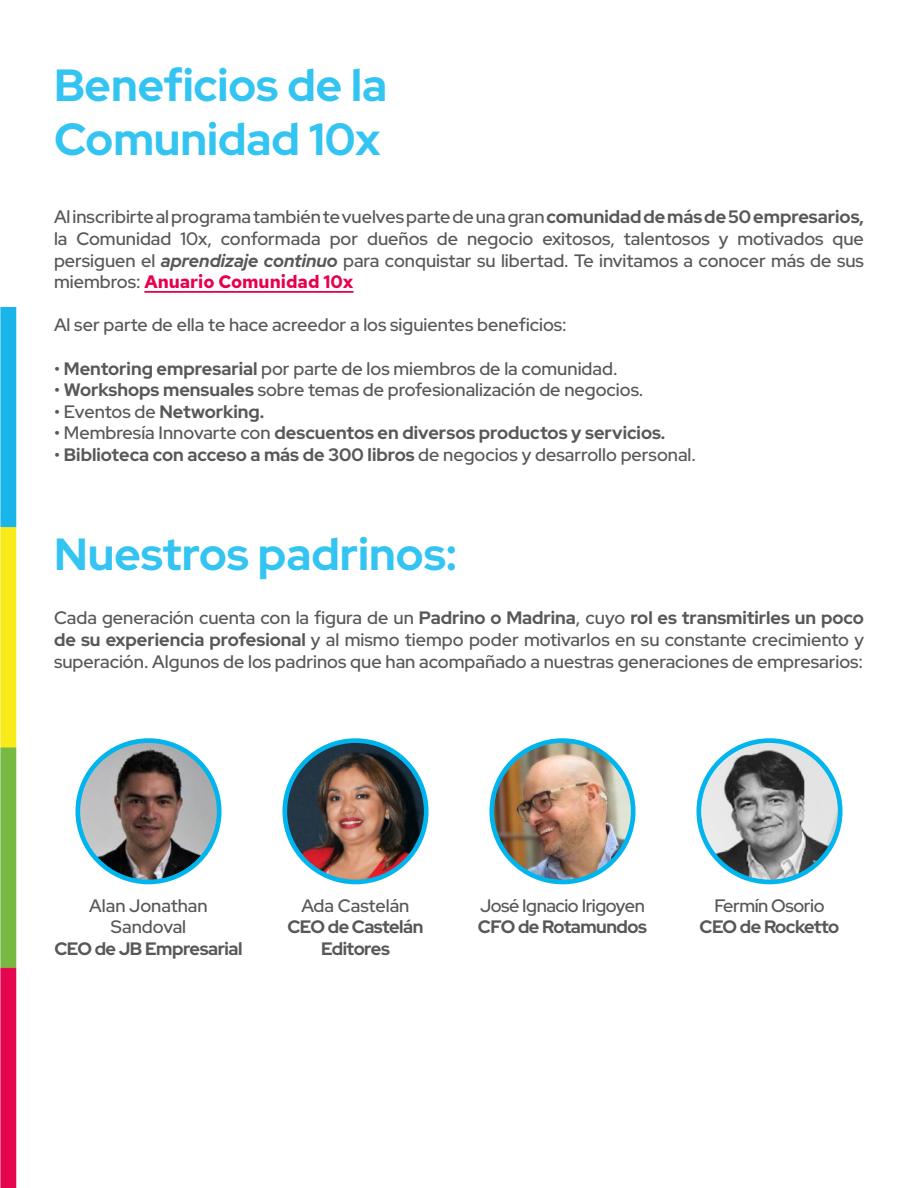
<style>
.page{position:relative;width:918px;height:1188px;background:#fff}
.page>*{position:absolute;margin:0;border:0;box-sizing:border-box;transform-origin:0 0}
.t1{font:700 45px/54px "Red Hat Display";color:#33c4f1}
.t2{font:500 18px/21.6px "Red Hat Display";color:#57585a;text-align:justify}
.t3{font:700 18px/21.6px "Red Hat Display";letter-spacing:-.015em;color:#57585a;text-align:center}
.t4{font:500 18px "Red Hat Display";letter-spacing:-.025em;color:#57585a}
.s1{font-weight:700}
.s2{font-weight:700;font-style:italic}
.s3{font-family:"Red Hat Text";font-weight:700;color:#e6004f}
.s4{font-weight:500}
</style>
<div class="page">
<img style="left:0;top:308px;width:16px;height:880px">
<hr style="left:144px;top:291px;width:210px;height:2px;background:#e6004f">
<img style="left:78px;top:741px;width:141px;height:141px;border-radius:71px">
<div style="left:75px;top:738px;width:147px;height:146px;border:5px solid #00b5ed;border-radius:50%"></div>
<img style="left:285px;top:741px;width:141px;height:141px;border-radius:71px">
<div style="left:282px;top:738px;width:147px;height:146px;border:5px solid #00b5ed;border-radius:50%"></div>
<img style="left:492px;top:741px;width:141px;height:141px;border-radius:71px">
<div style="left:489px;top:738px;width:147px;height:146px;border:5px solid #00b5ed;border-radius:50%"></div>
<img style="left:699px;top:741px;width:141px;height:141px;border-radius:71px">
<div style="left:696px;top:738px;width:147px;height:146px;border:5px solid #00b5ed;border-radius:50%"></div>
<p class="t1" style="left:54px;top:57px;width:335px">Beneficios de la<br>Comunidad 10x</p>
<p class="t2" style="left:54px;top:206px;width:812px">Al inscribirte al programa también te vuelves parte de una gran <span class="s1">comunidad de más de 50 empresarios, </span>la Comunidad 10x, conformada por dueños de negocio exitosos, talentosos y motivados que persiguen el <span class="s2">aprendizaje continuo</span> para conquistar su libertad. Te invitamos a conocer más de sus miembros: <span class="s3">Anuario Comunidad 10x</span></p>
<p class="t2" style="left:54px;top:314px;width:514px">Al ser parte de ella te hace acreedor a los siguientes beneficios:</p>
<p class="t2" style="left:54px;top:357px;width:565px">• <span class="s1">Mentoring empresarial</span> por parte de los miembros de la comunidad.</p>
<p class="t2" style="left:54px;top:379px;width:591px">• <span class="s1">Workshops mensuales</span> sobre temas de profesionalización de negocios.</p>
<p class="t3" style="left:54px;top:400px;width:212px"><span class="s4">• Eventos de</span> Networking.</p>
<p class="t3" style="left:54px;top:422px;width:613px"><span class="s4">• Membresía Innovarte con</span> descuentos en diversos productos y servicios.</p>
<p class="t3" style="left:54px;top:444px;width:644px"><span class="s4">•</span> Biblioteca con acceso a más de 300 libros <span class="s4">de negocios y desarrollo personal.</span></p>
<p class="t1" style="left:54px;top:526px;width:405px">Nuestros padrinos:</p>
<p class="t2" style="left:54px;top:607px;width:812px">Cada generación cuenta con la figura de un <span class="s1">Padrino o Madrina</span>, cuyo <span class="s1">rol es transmitirles un poco de su experiencia profesional</span> y al mismo tiempo poder motivarlos en su constante crecimiento y superación. Algunos de los padrinos que han acompañado a nuestras generaciones de empresarios:</p>
<p class="t2" style="left:89px;top:894px;width:120px;text-align:center">Alan Jonathan<br>Sandoval</p>
<p class="t3" style="left:54px;top:937px;width:190px">CEO de JB Empresarial</p>
<p class="t2" style="left:302px;top:894px;width:109px">Ada Castelán</p>
<p class="t3" style="left:288px;top:916px;width:137px">CEO de Castelán<br>Editores</p>
<p class="t4" style="left:480px;top:894px;width:166px">José Ignacio Irigoyen</p>
<p class="t3" style="left:478px;top:916px;width:171px">CFO de Rotamundos</p>
<p class="t4" style="left:714px;top:894px;width:112px">Fermín Osorio</p>
<p class="t3" style="left:700px;top:916px;width:141px">CEO de Rocketto</p>
</div>
